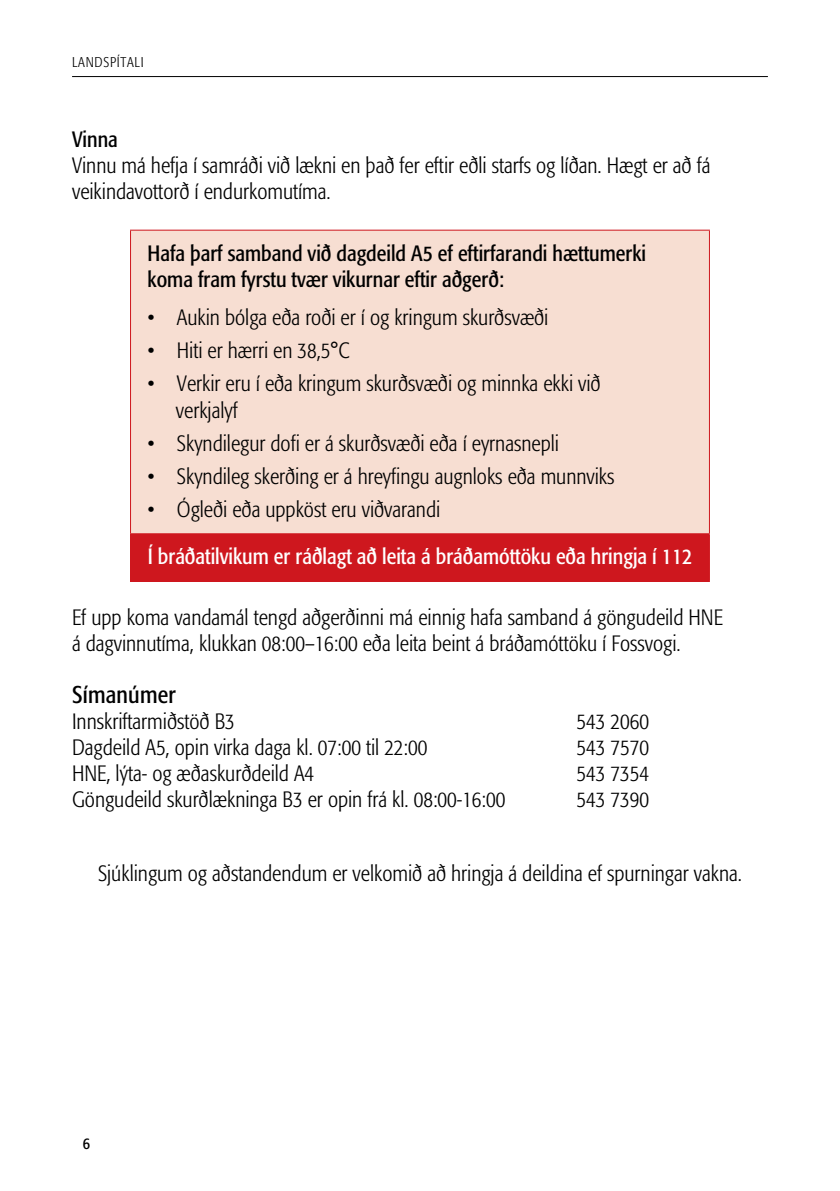
<style>
.page{position:relative;width:840px;height:1191px;background:#fff}
.page>*{position:absolute;margin:0;border:0;box-sizing:border-box;transform-origin:0 0}
.t1{font:condensed 24px "Formata";letter-spacing:.01em;color:#000}
.t2{font:300 condensed 22px/26px "Formata";color:#000}
.t3{font:condensed 22px/26px "Formata";color:#000}
.t4{font:condensed 22px "Formata";color:#fff}
.t5{font:condensed 16px "Formata";color:#000}
.t6{font:300 condensed 14px "Formata";letter-spacing:.05em;color:#000}
</style>
<div class="page">
<hr style="left:72px;top:76px;width:695px;height:1px;background:#000">
<div style="left:130px;top:230px;width:579px;height:304px;background:#f7ded2"></div>
<div style="left:130px;top:534px;width:579px;height:47px;background:#ce171e"></div>
<hr style="left:130px;top:230px;width:579px;height:1px;background:#ce171e">
<hr style="left:130px;top:231px;width:1px;height:302px;background:#ce171e">
<hr style="left:708px;top:231px;width:1px;height:302px;background:#ce171e">
<hr style="left:130px;top:533px;width:579px;height:1px;background:#ce171e">
<hr style="left:130px;top:581px;width:579px;height:1px;background:#ce171e">
<p class="t6" style="left:72px;top:54px;width:73px">LANDSPÍTALI</p>
<p class="t3" style="left:72px;top:126px;width:47px">Vinna</p>
<p class="t2" style="left:72px;top:152px;width:639px">Vinnu má hefja í samráði við lækni en það fer eftir eðli starfs og líðan. Hægt er að fá veikindavottorð í endurkomutíma.</p>
<p class="t3" style="left:147px;top:240px;width:499px">Hafa þarf samband við dagdeild A5 ef eftirfarandi hættumerki koma fram fyrstu tvær vikurnar eftir aðgerð:</p>
<p class="t2" style="left:147px;top:305px;width:402px">• Aukin bólga eða roði er í og kringum skurðsvæði</p>
<p class="t2" style="left:147px;top:338px;width:203px">• Hiti er hærri en 38,5°C</p>
<p class="t2" style="left:176px;top:370px;width:426px;line-height:27.2px;text-indent:-28px">• Verkir eru í eða kringum skurðsvæði og minnka ekki við verkjalyf</p>
<p class="t2" style="left:147px;top:430px;width:412px">• Skyndilegur dofi er á skurðsvæði eða í eyrnasnepli</p>
<p class="t2" style="left:147px;top:463px;width:468px">• Skyndileg skerðing er á hreyfingu augnloks eða munnviks</p>
<p class="t2" style="left:147px;top:496px;width:294px">• Ógleði eða uppköst eru viðvarandi</p>
<p class="t4" style="left:148px;top:544px;width:545px">Í bráðatilvikum er ráðlagt að leita á bráðamóttöku eða hringja í 112</p>
<p class="t2" style="left:72px;top:604px;width:652px">Ef upp koma vandamál tengd aðgerðinni má einnig hafa samband á göngudeild HNE á dagvinnutíma, klukkan 08:00–16:00 eða leita beint á bráðamóttöku í Fossvogi.</p>
<p class="t1" style="left:72px;top:680px;width:105px">Símanúmer</p>
<p class="t2" style="left:72px;top:708px;width:164px">Innskriftarmiðstöð B3</p>
<p class="t2" style="left:576px;top:708px;width:74px">543 2060</p>
<p class="t2" style="left:72px;top:734px;width:356px">Dagdeild A5, opin virka daga kl. 07:00 til 22:00</p>
<p class="t2" style="left:576px;top:734px;width:74px">543 7570</p>
<p class="t2" style="left:72px;top:760px;width:243px">HNE, lýta- og æðaskurðdeild A4</p>
<p class="t2" style="left:576px;top:760px;width:74px">543 7354</p>
<p class="t2" style="left:72px;top:786px;width:434px">Göngudeild skurðlækninga B3 er opin frá kl. 08:00-16:00</p>
<p class="t2" style="left:576px;top:786px;width:74px">543 7390</p>
<p class="t2" style="left:98px;top:860px;width:645px">Sjúklingum og aðstandendum er velkomið að hringja á deildina ef spurningar vakna.</p>
<p class="t5" style="left:83px;top:1133px;width:9px">6</p>
</div>
